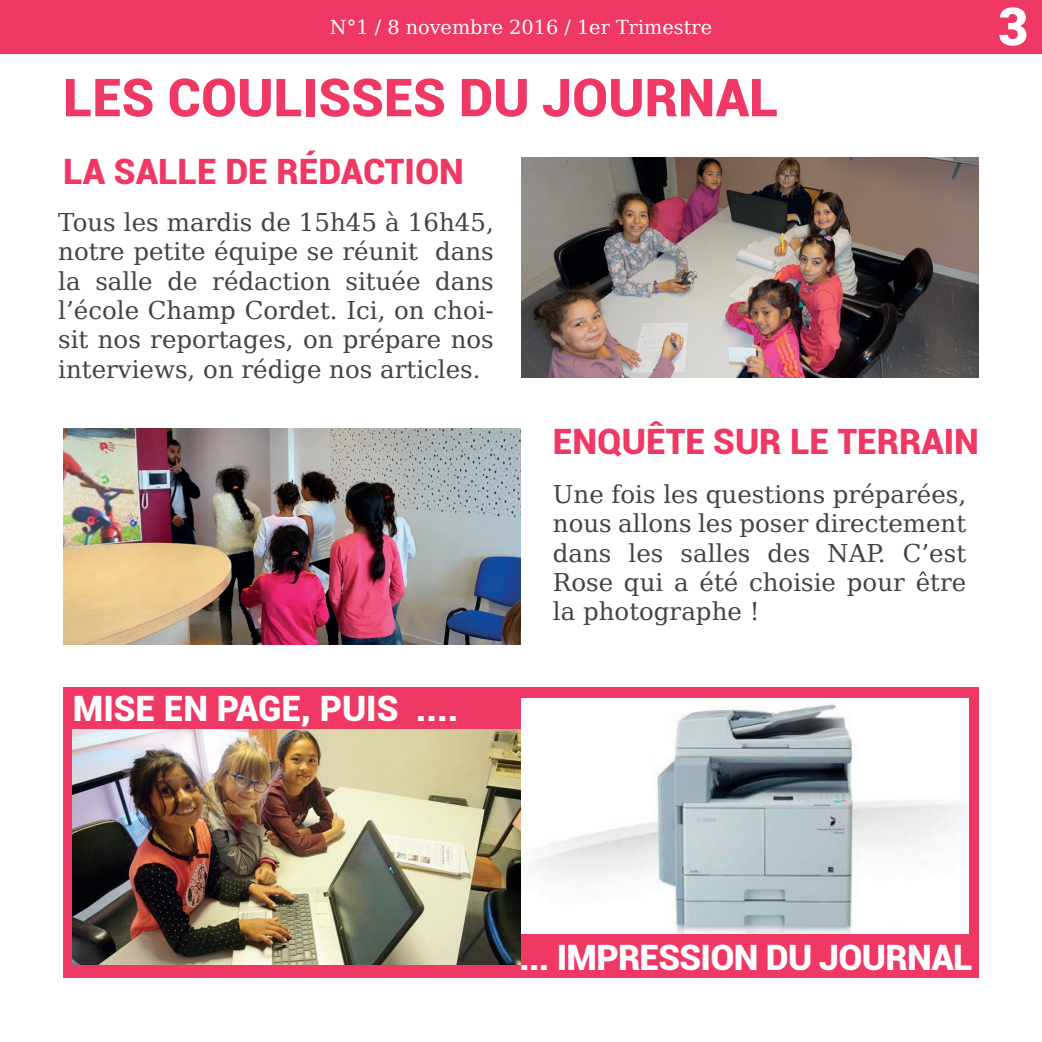
<style>
.page{position:relative;width:1042px;height:1042px;background:#fff}
.page>*{position:absolute;margin:0;border:0;box-sizing:border-box;transform-origin:0 0}
.t1{font:900 52.5px "Roboto";color:#ef3864}
.t2{font:900 52.5px "Roboto";color:#fff}
.t3{font:900 35px "Roboto";color:#ef3864}
.t4{font:900 35px "Roboto";letter-spacing:-.02em;color:#fff}
.t5{font:900 35px "Roboto";color:#fff}
.t6{font:24.5px/29.4px "DejaVu Serif";color:#414446;text-align:justify}
.t7{font:19.25px "DejaVu Serif";color:#fff}
</style>
<div class="page">
<div style="left:63px;top:687px;width:915px;height:291px;background:#ef3864"></div>
<div style="left:0;top:0;width:1042px;height:53px;background:#ef3864"></div>
<img style="left:521px;top:158px;width:458px;height:220px">
<img style="left:63px;top:428px;width:458px;height:216px">
<img style="left:72px;top:729px;width:449px;height:235px">
<img style="left:521px;top:698px;width:447px;height:235px">
<p class="t7" style="left:330px;top:13px;width:384px">N°1 / 8 novembre 2016 / 1er Trimestre</p>
<p class="t1" style="left:63px;top:60px;width:717px">LES COULISSES DU JOURNAL</p>
<p class="t3" style="left:63px;top:147px;width:402px">LA SALLE DE RÉDACTION</p>
<p class="t6" style="left:58px;top:207px;width:437px">Tous les mardis de 15h45 à 16h45, notre petite équipe se réunit dans la salle de rédaction située dans l’école Champ Cordet. Ici, on choi&shy;sit nos reportages, on prépare nos interviews, on rédige nos articles.</p>
<p class="t3" style="left:553px;top:417px;width:427px">ENQUÊTE SUR LE TERRAIN</p>
<p class="t6" style="left:553px;top:479px;width:415px">Une fois les questions préparées, nous allons les poser directement dans les salles des NAP. C’est Rose qui a été choisie pour être la photographe !</p>
<p class="t2" style="left:997px;top:-11px;width:32px">3</p>
<p class="t5" style="left:73px;top:683px;width:387px">MISE EN PAGE, PUIS ....</p>
<p class="t4" style="left:519px;top:932px;width:455px">... IMPRESSION DU JOURNAL</p>
</div>
